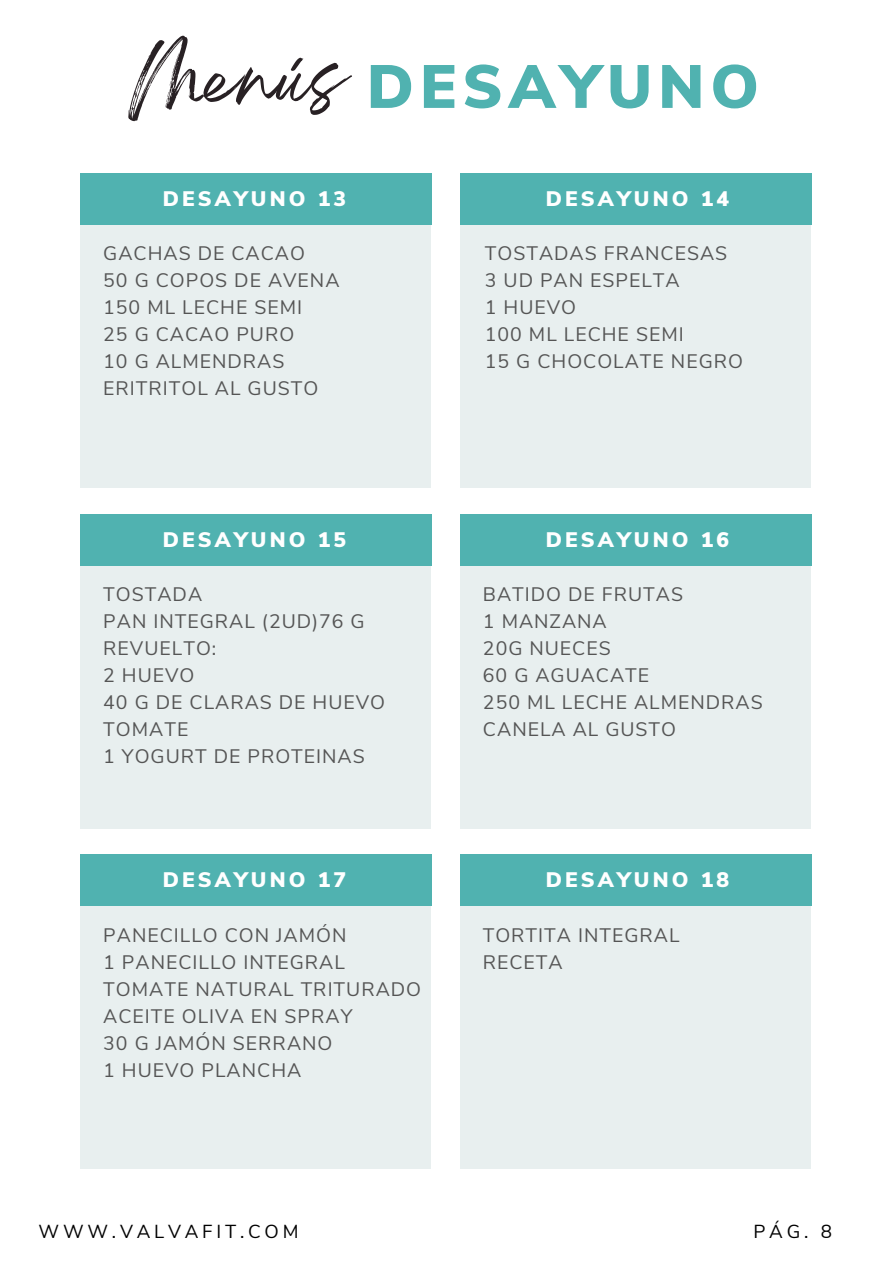
<style>
.page{position:relative;width:894px;height:1264px;background:#fff}
.page>*{position:absolute;margin:0;border:0;box-sizing:border-box;transform-origin:0 0}
.t1{font:64.65px "Breathing";letter-spacing:.03em;color:#282124}
.t2{font:900 60.75px "Nunito Sans";letter-spacing:.1em;color:#50b2b0}
.t3{font:900 21px "Nunito Sans";letter-spacing:.15em;color:#fff}
.t4{font:19.5px/27px "Nunito Sans";letter-spacing:.05em;color:#555}
.t5{font:18.75px "Nunito Sans";letter-spacing:.2em;color:#000}
</style>
<div class="page">
<div style="left:460px;top:202px;width:350px;height:286px;background:#e8efef"></div>
<div style="left:460px;top:174px;width:351px;height:51px;background:#50b2b0"></div>
<div style="left:81px;top:202px;width:350px;height:286px;background:#e8efef"></div>
<div style="left:81px;top:174px;width:350px;height:51px;background:#50b2b0"></div>
<div style="left:460px;top:543px;width:350px;height:285px;background:#e8efef"></div>
<div style="left:460px;top:514px;width:351px;height:51px;background:#50b2b0"></div>
<div style="left:81px;top:543px;width:350px;height:285px;background:#e8efef"></div>
<div style="left:81px;top:514px;width:350px;height:51px;background:#50b2b0"></div>
<div style="left:460px;top:883px;width:350px;height:286px;background:#e8efef"></div>
<div style="left:460px;top:854px;width:351px;height:51px;background:#50b2b0"></div>
<div style="left:81px;top:883px;width:350px;height:286px;background:#e8efef"></div>
<div style="left:81px;top:854px;width:350px;height:51px;background:#50b2b0"></div>
<h2 class="t1" style="left:129px;top:60px;width:219px">Menús</h2>
<h1 class="t2" style="left:367px;top:46px;width:393px">DESAYUNO</h1>
<h4 class="t3" style="left:163px;top:185px;width:185px">DESAYUNO 13</h4>
<h3 class="t3" style="left:545px;top:185px;width:185px">DESAYUNO 14</h3>
<h4 class="t4" style="left:103px;top:240px;width:238px">GACHAS DE CACAO<br>50 G COPOS DE AVENA<br>150 ML LECHE SEMI<br>25 G CACAO PURO<br>10 G ALMENDRAS<br>ERITRITOL AL GUSTO</h4>
<h3 class="t4" style="left:485px;top:240px;width:259px">TOSTADAS FRANCESAS<br>3 UD PAN ESPELTA<br>1 HUEVO<br>100 ML LECHE SEMI<br>15 G CHOCOLATE NEGRO</h3>
<h3 class="t3" style="left:163px;top:525px;width:185px">DESAYUNO 15</h3>
<h4 class="t3" style="left:545px;top:525px;width:185px">DESAYUNO 16</h4>
<h3 class="t4" style="left:103px;top:581px;width:283px">TOSTADA<br>PAN INTEGRAL (2UD)76 G<br>REVUELTO:<br>2 HUEVO<br>40 G DE CLARAS DE HUEVO<br>TOMATE<br>1 YOGURT DE PROTEINAS</h3>
<h4 class="t4" style="left:483px;top:581px;width:281px">BATIDO DE FRUTAS<br>1 MANZANA<br>20G NUECES<br>60 G AGUACATE<br>250 ML LECHE ALMENDRAS<br>CANELA AL GUSTO</h4>
<h4 class="t3" style="left:163px;top:865px;width:185px">DESAYUNO 17</h4>
<h3 class="t3" style="left:545px;top:865px;width:185px">DESAYUNO 18</h3>
<h4 class="t4" style="left:103px;top:921px;width:319px">PANECILLO CON JAMÓN<br>1 PANECILLO INTEGRAL<br>TOMATE NATURAL TRITURADO<br>ACEITE OLIVA EN SPRAY<br>30 G JAMÓN SERRANO<br>1 HUEVO PLANCHA</h4>
<p class="t4" style="left:482px;top:921px;width:198px">TORTITA INTEGRAL<br>RECETA</p>
<h3 class="t5" style="left:39px;top:1219px;width:261px">WWW.VALVAFIT.COM</h3>
<p class="t5" style="left:753px;top:1219px;width:80px">PÁG. 8</p>
</div>
